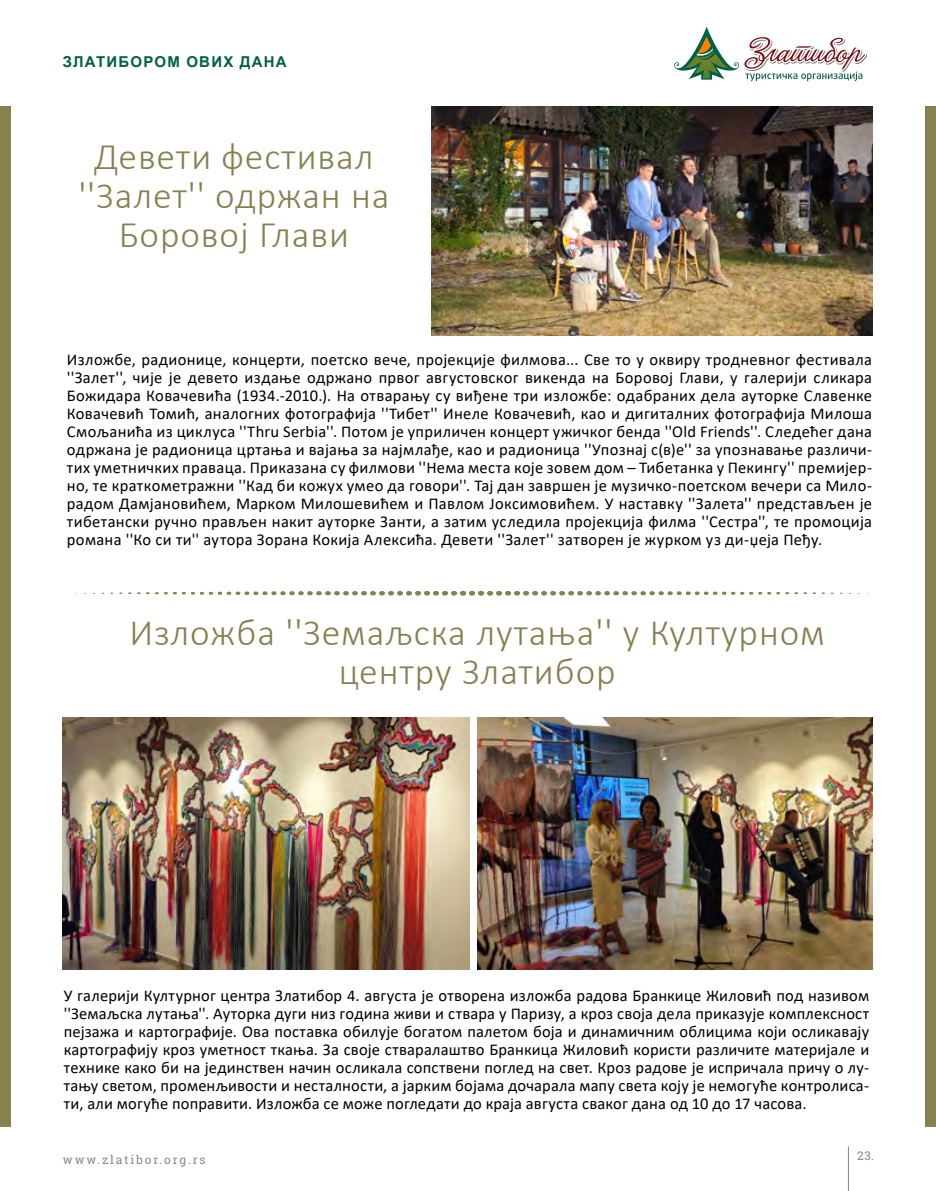
<style>
.page{position:relative;width:936px;height:1191px;background:#fff}
.page>*{position:absolute;margin:0;border:0;box-sizing:border-box;transform-origin:0 0}
.t1{font:300 37.5px/39px "Calibri";letter-spacing:.025em;color:#87804f;text-align:center}
.t2{font:16.5px/18px "Calibri";letter-spacing:.015em;color:#000;text-align:justify}
.t3{font:700 15px "Arial";letter-spacing:.08em;color:#036147}
.t4{font:12px "Roboto Slab";letter-spacing:.15em;color:#878787}
</style>
<div class="page">
<hr style="left:848px;top:1146px;width:1px;height:45px;background:#808080">
<div style="left:0;top:106px;width:10px;height:1020px;background:#87804f"></div>
<div style="left:925px;top:106px;width:10px;height:1020px;background:#87804f"></div>
<svg style="left:146px;top:591px;width:660px;height:4px"></svg>
<img style="left:432px;top:106px;width:440px;height:229px">
<img style="left:63px;top:717px;width:406px;height:252px">
<img style="left:477px;top:717px;width:395px;height:252px">
<svg style="left:674px;top:27px;width:193px;height:54px"></svg>
<p class="t3" style="left:63px;top:51px;width:225px">ЗЛАТИБОРОМ ОВИХ ДАНА</p>
<h1 class="t1" style="left:78px;top:136px;width:313px">Девети фестивал ''Залет'' одржан на<br>Боровој Глави</h1>
<p class="t2" style="left:67px;top:350px;width:806px">Изложбе, радионице, концерти, поетско вече, пројекције филмова... Све то у оквиру тродневног фестивала ''Залет'', чије је девето издање одржано првог августовског викенда на Боровој Глави, у галерији сликара Божидара Ковачевића (1934.-2010.). На отварању су виђене три изложбе: одабраних дела ауторке Славенке Ковачевић Томић, аналогних фотографија ''Тибет'' Инеле Ковачевић, као и дигиталних фотографија Милоша Смољанића из циклуса ''Thru Serbia''. Потом је уприличен концерт ужичког бенда ''Old Friends''. Следећег дана одржана је радионица цртања и вајања за најмлађе, као и радионица ''Упознај с(в)е'' за упознавање различи&shy;тих уметничких праваца. Приказана су филмови ''Нема места које зовем дом – Тибетанка у Пекингу'' премијер&shy;но, те краткометражни ''Кад би кожух умео да говори''. Тај дан завршен је музичко-поетском вечери са Мило&shy;радом Дамјановићем, Марком Милошевићем и Павлом Јоксимовићем. У наставку ''Залета'' представљен је тибетански ручно прављен накит ауторке Занти, а затим уследила пројекција филма ''Сестра'', те промоција романа ''Ко си ти'' аутора Зорана Кокија Алексића. Девети ''Залет'' затворен је журком уз ди-џеја Пеђу.</p>
<h1 class="t1" style="left:129px;top:612px;width:697px">Изложба ''Земаљска лутања'' у Културном центру Златибор</h1>
<p class="t2" style="left:64px;top:986px;width:806px">У галерији Културног центра Златибор 4. августа је отворена изложба радова Бранкице Жиловић под називом ''Земаљска лутања''. Ауторка дуги низ година живи и ствара у Паризу, а кроз своја дела приказује комплексност пејзажа и картографије. Ова поставка обилује богатом палетом боја и динамичним облицима који осликавају картографију кроз уметност ткања. За своје стваралаштво Бранкица Жиловић користи различите материјале и технике како би на јединствен начин осликала сопствени поглед на свет. Кроз радове је испричала причу о лу&shy;тању светом, променљивости и несталности, а јарким бојама дочарала мапу света коју је немогуће контролиса&shy;ти, али могуће поправити. Изложба се може погледати до краја августа сваког дана од 10 до 17 часова.</p>
<p class="t4" style="left:63px;top:1151px;width:144px">www.zlatibor.org.rs</p>
<p class="t4" style="left:857px;top:1147px;width:18px">23.</p>
</div>
